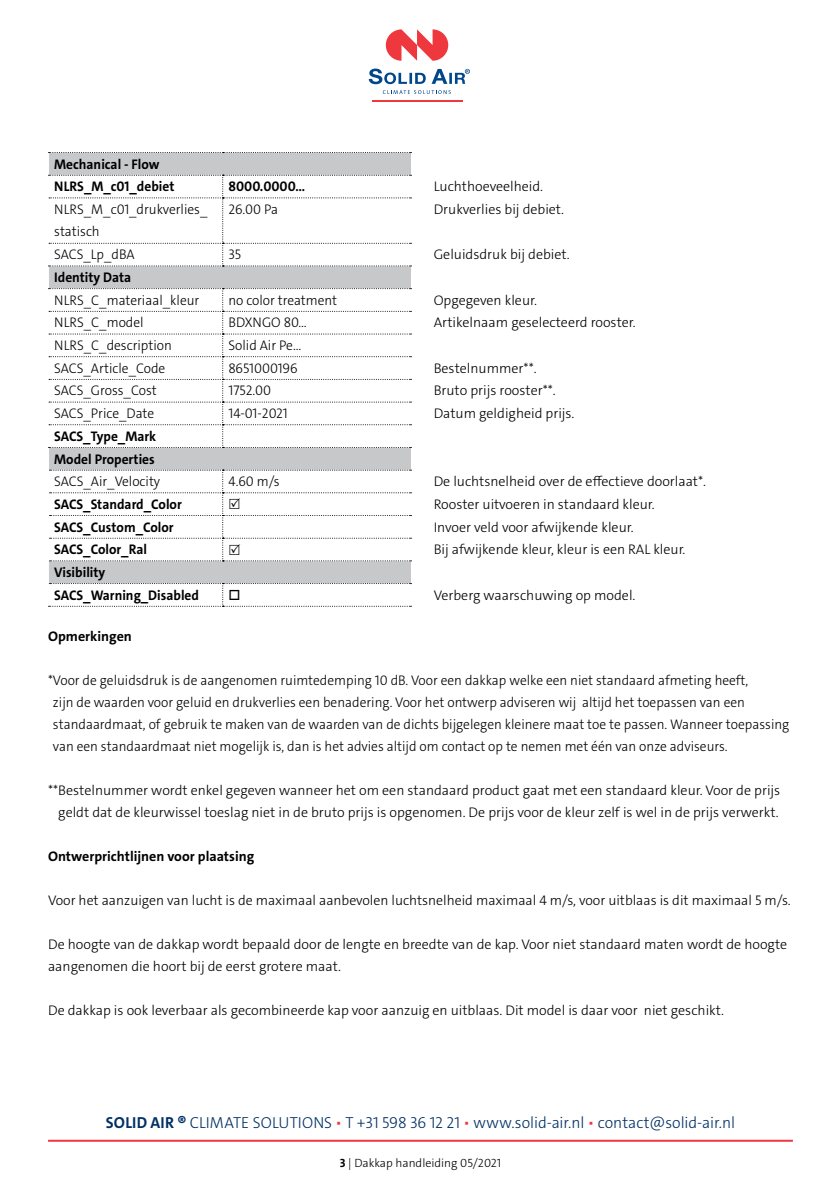
<style>
.page{position:relative;width:840px;height:1191px;background:#fff}
.page>*{position:absolute;margin:0;border:0;box-sizing:border-box;transform-origin:0 0}
.t1{font:300 16px "The Sans C4 s";color:#003064}
.t2{font:300 14px/22px "The Sans C4 s";color:#000;text-align:right}
.t3{font:300 14px/22px "The Sans C4 s";color:#000;scale:.96 1}
.t4{font:700 14px/22.6px "The Sans C4 s";color:#000;scale:.96 1}
.t5{font:700 14px "The Sans C4 s";color:#000}
.t6{font:300 12px "The Sans C4 s";color:#000}
.s1{font-weight:700}
.s2{color:#ef373e}
</style>
<div class="page">
<hr style="left:372px;top:100px;width:90px;height:1px;background:#ef373e">
<svg style="left:385px;top:29px;width:63px;height:32px"></svg>
<svg style="left:382px;top:90px;width:68px;height:4px"></svg>
<svg style="left:368px;top:69px;width:101px;height:15px"></svg>
<hr style="left:48px;top:1139px;width:744px;height:2px;background:#ef373e">
<svg style="left:48px;top:152px;width:363px;height:455px"></svg>
<p class="t4" style="left:54px;top:153px;width:127px">Mechanical - Flow<br>NLRS_M_c01_debiet</p>
<p class="t4" style="left:228px;top:175px;width:81px">8000.0000...</p>
<p class="t2" style="left:433px;top:176px;width:111px">Luchthoeveelheid.</p>
<p class="t3" style="left:54px;top:198px;width:161px">NLRS_M_c01_drukverlies_ statisch</p>
<p class="t3" style="left:228px;top:198px;width:53px">26.00 Pa</p>
<p class="t2" style="left:433px;top:198px;width:132px">Drukverlies bij debiet.</p>
<p class="t3" style="left:54px;top:244px;width:85px">SACS_Lp_dBA</p>
<p class="t3" style="left:228px;top:244px;width:15px">35</p>
<p class="t2" style="left:433px;top:244px;width:137px">Geluidsdruk bij debiet.</p>
<p class="t4" style="left:54px;top:266px;width:82px">Identity Data</p>
<p class="t3" style="left:54px;top:289px;width:152px">NLRS_C_materiaal_kleur</p>
<p class="t3" style="left:228px;top:289px;width:115px">no color treatment</p>
<p class="t2" style="left:433px;top:289px;width:105px">Opgegeven kleur.</p>
<p class="t3" style="left:54px;top:312px;width:95px">NLRS_C_model</p>
<p class="t3" style="left:228px;top:312px;width:83px">BDXNGO 80...</p>
<p class="t2" style="left:433px;top:312px;width:203px">Artikelnaam geselecteerd rooster.</p>
<p class="t3" style="left:54px;top:334px;width:124px">NLRS_C_description</p>
<p class="t3" style="left:228px;top:334px;width:78px">Solid Air Pe...</p>
<p class="t3" style="left:54px;top:357px;width:117px">SACS_Article_Code</p>
<p class="t3" style="left:228px;top:357px;width:74px">8651000196</p>
<p class="t2" style="left:433px;top:357px;width:104px">Bestelnummer**.</p>
<p class="t3" style="left:54px;top:380px;width:108px">SACS_Gross_Cost</p>
<p class="t3" style="left:228px;top:380px;width:46px">1752.00</p>
<p class="t2" style="left:433px;top:380px;width:124px">Bruto prijs rooster**.</p>
<p class="t3" style="left:54px;top:402px;width:106px">SACS_Price_Date</p>
<p class="t3" style="left:228px;top:402px;width:63px">14-01-2021</p>
<p class="t2" style="left:433px;top:402px;width:142px">Datum geldigheid prijs.</p>
<p class="t4" style="left:54px;top:425px;width:108px">SACS_Type_Mark<br>Model Properties</p>
<p class="t3" style="left:54px;top:470px;width:112px">SACS_Air_Velocity</p>
<p class="t3" style="left:228px;top:470px;width:55px">4.60 m/s</p>
<p class="t2" style="left:433px;top:470px;width:274px">De luchtsnelheid over de effectieve doorlaat*.</p>
<p class="t4" style="left:54px;top:493px;width:134px">SACS_Standard_Color</p>
<p class="t2" style="left:433px;top:493px;width:222px">Rooster uitvoeren in standaard kleur.</p>
<p class="t4" style="left:54px;top:515px;width:126px">SACS_Custom_Color</p>
<p class="t2" style="left:433px;top:516px;width:201px">Invoer veld voor afwijkende kleur.</p>
<p class="t4" style="left:54px;top:538px;width:98px">SACS_Color_Ral</p>
<p class="t2" style="left:433px;top:538px;width:253px">Bij afwijkende kleur, kleur is een RAL kleur.</p>
<p class="t4" style="left:54px;top:561px;width:152px">Visibility<br>SACS_Warning_Disabled</p>
<p class="t2" style="left:433px;top:584px;width:203px">Verberg waarschuwing op model.</p>
<p class="t5" style="left:48px;top:627px;width:85px">Opmerkingen</p>
<p class="t3" style="left:53px;top:669px;width:768px;text-indent:-5px">*Voor de geluidsdruk is de aangenomen ruimtedemping 10 dB. Voor een dakkap welke een niet standaard afmeting heeft,<br>zijn de waarden voor geluid en drukverlies een benadering. Voor het ontwerp adviseren wij altijd het toepassen van een standaardmaat, of gebruik te maken van de waarden van de dichts bijgelegen kleinere maat toe te passen. Wanneer toepassing van een standaardmaat niet mogelijk is, dan is het advies altijd om contact op te nemen met één van onze adviseurs.</p>
<p class="t2" style="left:48px;top:779px;width:733px">**Bestelnummer wordt enkel gegeven wanneer het om een standaard product gaat met een standaard kleur. Voor de prijs geldt dat de kleurwissel toeslag niet in de bruto prijs is opgenomen. De prijs voor de kleur zelf is wel in de prijs verwerkt.</p>
<p class="t5" style="left:48px;top:847px;width:208px">Ontwerprichtlijnen voor plaatsing</p>
<p class="t2" style="left:48px;top:889px;width:743px">Voor het aanzuigen van lucht is de maximaal aanbevolen luchtsnelheid maximaal 4 m/s, voor uitblaas is dit maximaal 5 m/s.</p>
<p class="t2" style="left:48px;top:933px;width:740px;text-align:left">De hoogte van de dakkap wordt bepaald door de lengte en breedte van de kap. Voor niet standaard maten wordt de hoogte aangenomen die hoort bij de eerst grotere maat.</p>
<p class="t2" style="left:48px;top:999px;width:677px">De dakkap is ook leverbaar als gecombineerde kap voor aanzuig en uitblaas. Dit model is daar voor niet geschikt.</p>
<p class="t1" style="left:106px;top:1112px;width:630px"><span class="s1">SOLID AIR ®</span> CLIMATE SOLUTIONS <span class="s2">•</span> T +31 598 36 12 21 <span class="s2">•</span> www.solid-air.nl <span class="s2">•</span> contact@solid-air.nl</p>
<p class="t6" style="left:340px;top:1154px;width:162px"><span class="s1">3</span> | Dakkap handleiding 05/2021</p>
</div>
